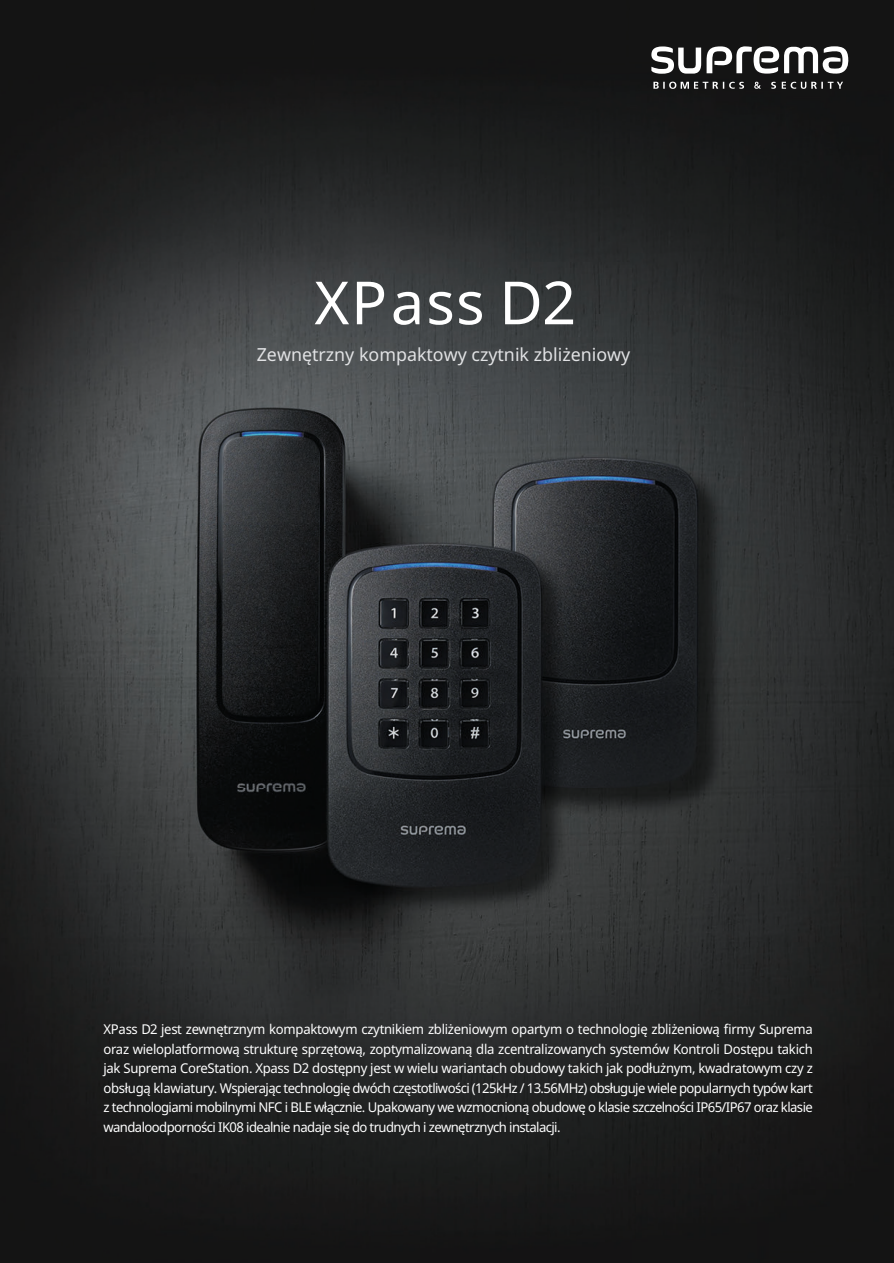
<style>
.page{position:relative;width:894px;height:1263px;background:#fff}
.page>*{position:absolute;margin:0;border:0;box-sizing:border-box;transform-origin:0 0}
.t1{font:59.55px "Noto Sans";letter-spacing:.03em;color:#fff}
.t2{font:18px "Noto Sans";color:#e1e2e4}
.t3{font:13.5px/19.5px "Noto Sans";letter-spacing:-.045em;color:#fff;text-align:justify}
</style>
<div class="page">
<img style="left:0;top:0;width:893px;height:1263px">
<svg style="left:651px;top:46px;width:197px;height:28px"></svg>
<svg style="left:781px;top:82px;width:61px;height:7px"></svg>
<svg style="left:653px;top:82px;width:90px;height:7px"></svg>
<svg style="left:771px;top:82px;width:4px;height:7px"></svg>
<svg style="left:754px;top:82px;width:6px;height:7px"></svg>
<h1 class="t1" style="left:314px;top:261px;width:263px">XPass D2</h1>
<h2 class="t2" style="left:257px;top:342px;width:375px">Zewnętrzny kompaktowy czytnik zbliżeniowy</h2>
<p class="t3" style="left:103px;top:1019px;width:710px">XPass D2 jest zewnętrznym kompaktowym czytnikiem zbliżeniowym opartym o technologię zbliżeniową firmy Suprema oraz wieloplatformową strukturę sprzętową, zoptymalizowaną dla zcentralizowanych systemów Kontroli Dostępu takich jak Suprema CoreStation. Xpass D2 dostępny jest w wielu wariantach obudowy takich jak podłużnym, kwadratowym czy z obsługą klawiatury. Wspierając technologię dwóch częstotliwości (125kHz / 13.56MHz) obsługuje wiele popularnych typów kart z technologiami mobilnymi NFC i BLE włącznie. Upakowany we wzmocnioną obudowę o klasie szczelności IP65/IP67 oraz klasie wandaloodporności IK08 idealnie nadaje się do trudnych i zewnętrznych instalacji.</p>
</div>
